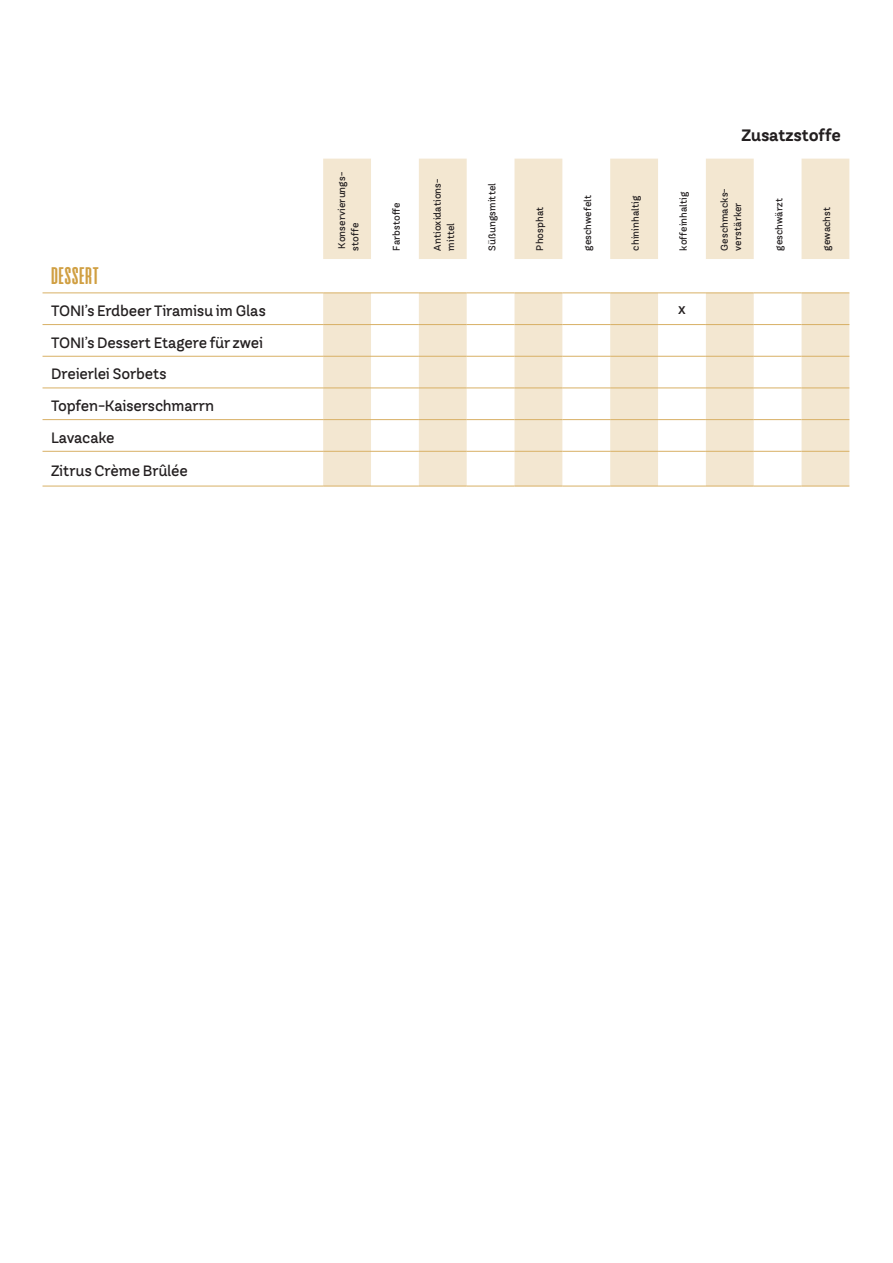
<style>
.page{position:relative;width:893px;height:1263px;background:#fff}
.page>*{position:absolute;margin:0;border:0;box-sizing:border-box;transform-origin:0 0}
.t1{font:700 24px "Cinematografica";letter-spacing:.02em;color:#d09f42}
.Copy{font:700 16.5px "TT Hazelnuts";letter-spacing:-.005em;color:#231f20}
.Copy-2{font:500 15px "TT Hazelnuts";letter-spacing:-.01em;color:#231f20}
.X{font:500 15px "TT Hazelnuts";color:#231f20}
.Copy-3{font:500 9.75px/13.5px "TT Hazelnuts";color:#231f20}
</style>
<div class="page">
<svg style="left:323px;top:159px;width:526px;height:327px"></svg>
<hr style="left:43px;top:293px;width:280px;height:1px;background:#d8b065">
<hr style="left:323px;top:293px;width:48px;height:1px;background:#d8b065">
<hr style="left:371px;top:293px;width:48px;height:1px;background:#d8b065">
<hr style="left:419px;top:293px;width:48px;height:1px;background:#d8b065">
<hr style="left:467px;top:293px;width:47px;height:1px;background:#d8b065">
<hr style="left:514px;top:293px;width:48px;height:1px;background:#d8b065">
<hr style="left:562px;top:293px;width:48px;height:1px;background:#d8b065">
<hr style="left:610px;top:293px;width:48px;height:1px;background:#d8b065">
<hr style="left:658px;top:293px;width:48px;height:1px;background:#d8b065">
<hr style="left:706px;top:293px;width:48px;height:1px;background:#d8b065">
<hr style="left:754px;top:293px;width:47px;height:1px;background:#d8b065">
<hr style="left:801px;top:293px;width:48px;height:1px;background:#d8b065">
<hr style="left:43px;top:324px;width:280px;height:1px;background:#d8b065">
<hr style="left:323px;top:324px;width:48px;height:1px;background:#d8b065">
<hr style="left:371px;top:324px;width:48px;height:1px;background:#d8b065">
<hr style="left:419px;top:324px;width:48px;height:1px;background:#d8b065">
<hr style="left:467px;top:324px;width:47px;height:1px;background:#d8b065">
<hr style="left:514px;top:324px;width:48px;height:1px;background:#d8b065">
<hr style="left:562px;top:324px;width:48px;height:1px;background:#d8b065">
<hr style="left:610px;top:324px;width:48px;height:1px;background:#d8b065">
<hr style="left:658px;top:324px;width:48px;height:1px;background:#d8b065">
<hr style="left:706px;top:324px;width:48px;height:1px;background:#d8b065">
<hr style="left:754px;top:324px;width:47px;height:1px;background:#d8b065">
<hr style="left:801px;top:324px;width:48px;height:1px;background:#d8b065">
<hr style="left:43px;top:356px;width:280px;height:1px;background:#d8b065">
<hr style="left:323px;top:356px;width:48px;height:1px;background:#d8b065">
<hr style="left:371px;top:356px;width:48px;height:1px;background:#d8b065">
<hr style="left:419px;top:356px;width:48px;height:1px;background:#d8b065">
<hr style="left:467px;top:356px;width:47px;height:1px;background:#d8b065">
<hr style="left:514px;top:356px;width:48px;height:1px;background:#d8b065">
<hr style="left:562px;top:356px;width:48px;height:1px;background:#d8b065">
<hr style="left:610px;top:356px;width:48px;height:1px;background:#d8b065">
<hr style="left:658px;top:356px;width:48px;height:1px;background:#d8b065">
<hr style="left:706px;top:356px;width:48px;height:1px;background:#d8b065">
<hr style="left:754px;top:356px;width:47px;height:1px;background:#d8b065">
<hr style="left:801px;top:356px;width:48px;height:1px;background:#d8b065">
<hr style="left:43px;top:388px;width:280px;height:1px;background:#d8b065">
<hr style="left:323px;top:388px;width:48px;height:1px;background:#d8b065">
<hr style="left:371px;top:388px;width:48px;height:1px;background:#d8b065">
<hr style="left:419px;top:388px;width:48px;height:1px;background:#d8b065">
<hr style="left:467px;top:388px;width:47px;height:1px;background:#d8b065">
<hr style="left:514px;top:388px;width:48px;height:1px;background:#d8b065">
<hr style="left:562px;top:388px;width:48px;height:1px;background:#d8b065">
<hr style="left:610px;top:388px;width:48px;height:1px;background:#d8b065">
<hr style="left:658px;top:388px;width:48px;height:1px;background:#d8b065">
<hr style="left:706px;top:388px;width:48px;height:1px;background:#d8b065">
<hr style="left:754px;top:388px;width:47px;height:1px;background:#d8b065">
<hr style="left:801px;top:388px;width:48px;height:1px;background:#d8b065">
<hr style="left:43px;top:419px;width:280px;height:1px;background:#d8b065">
<hr style="left:323px;top:419px;width:48px;height:1px;background:#d8b065">
<hr style="left:371px;top:419px;width:48px;height:1px;background:#d8b065">
<hr style="left:419px;top:419px;width:48px;height:1px;background:#d8b065">
<hr style="left:467px;top:419px;width:47px;height:1px;background:#d8b065">
<hr style="left:514px;top:419px;width:48px;height:1px;background:#d8b065">
<hr style="left:562px;top:419px;width:48px;height:1px;background:#d8b065">
<hr style="left:610px;top:419px;width:48px;height:1px;background:#d8b065">
<hr style="left:658px;top:419px;width:48px;height:1px;background:#d8b065">
<hr style="left:706px;top:419px;width:48px;height:1px;background:#d8b065">
<hr style="left:754px;top:419px;width:47px;height:1px;background:#d8b065">
<hr style="left:801px;top:419px;width:48px;height:1px;background:#d8b065">
<hr style="left:43px;top:451px;width:280px;height:1px;background:#d8b065">
<hr style="left:323px;top:451px;width:48px;height:1px;background:#d8b065">
<hr style="left:371px;top:451px;width:48px;height:1px;background:#d8b065">
<hr style="left:419px;top:451px;width:48px;height:1px;background:#d8b065">
<hr style="left:467px;top:451px;width:47px;height:1px;background:#d8b065">
<hr style="left:514px;top:451px;width:48px;height:1px;background:#d8b065">
<hr style="left:562px;top:451px;width:48px;height:1px;background:#d8b065">
<hr style="left:610px;top:451px;width:48px;height:1px;background:#d8b065">
<hr style="left:658px;top:451px;width:48px;height:1px;background:#d8b065">
<hr style="left:706px;top:451px;width:48px;height:1px;background:#d8b065">
<hr style="left:754px;top:451px;width:47px;height:1px;background:#d8b065">
<hr style="left:801px;top:451px;width:48px;height:1px;background:#d8b065">
<hr style="left:43px;top:486px;width:280px;height:1px;background:#d8b065">
<hr style="left:323px;top:486px;width:48px;height:1px;background:#d8b065">
<hr style="left:371px;top:486px;width:48px;height:1px;background:#d8b065">
<hr style="left:419px;top:486px;width:48px;height:1px;background:#d8b065">
<hr style="left:467px;top:486px;width:47px;height:1px;background:#d8b065">
<hr style="left:514px;top:486px;width:48px;height:1px;background:#d8b065">
<hr style="left:562px;top:486px;width:48px;height:1px;background:#d8b065">
<hr style="left:610px;top:486px;width:48px;height:1px;background:#d8b065">
<hr style="left:658px;top:486px;width:48px;height:1px;background:#d8b065">
<hr style="left:706px;top:486px;width:48px;height:1px;background:#d8b065">
<hr style="left:754px;top:486px;width:47px;height:1px;background:#d8b065">
<hr style="left:801px;top:486px;width:48px;height:1px;background:#d8b065">
<p class="Copy-3" style="left:335px;top:250px;width:80px;rotate:-90deg">Konservierungs&shy;stoffe</p>
<p class="Copy-3" style="left:389px;top:250px;width:50px;rotate:-90deg">Farbstoffe</p>
<p class="Copy-3" style="left:430px;top:250px;width:73px;rotate:-90deg">Antioxidations&shy;mittel</p>
<p class="Copy-3" style="left:485px;top:250px;width:69px;rotate:-90deg">Süßungsmittel</p>
<p class="Copy" style="left:741px;top:124px;width:101px">Zusatzstoffe</p>
<p class="Copy-3" style="left:533px;top:250px;width:45px;rotate:-90deg">Phosphat</p>
<p class="Copy-3" style="left:581px;top:250px;width:57px;rotate:-90deg">geschwefelt</p>
<p class="Copy-3" style="left:629px;top:250px;width:56px;rotate:-90deg">chininhaltig</p>
<p class="Copy-3" style="left:676px;top:250px;width:60px;rotate:-90deg">koffeinhaltig</p>
<p class="Copy-3" style="left:717px;top:250px;width:64px;rotate:-90deg">Geschmacks&shy;verstärker</p>
<p class="Copy-3" style="left:772px;top:250px;width:54px;rotate:-90deg">geschwärzt</p>
<p class="Copy-3" style="left:820px;top:250px;width:45px;rotate:-90deg">gewachst</p>
<p class="t1" style="left:51px;top:263px;width:49px">DESSERT</p>
<p class="Copy-2" style="left:51px;top:301px;width:216px">TONI’s Erdbeer Tiramisu im Glas</p>
<p class="X" style="left:678px;top:299px;width:9px">x</p>
<p class="Copy-2" style="left:51px;top:333px;width:214px">TONI’s Dessert Etagere für zwei</p>
<p class="Copy-2" style="left:51px;top:364px;width:117px">Dreierlei Sorbets</p>
<p class="Copy-2" style="left:51px;top:396px;width:165px">Topfen-Kaiserschmarrn</p>
<p class="Copy-2" style="left:51px;top:428px;width:65px">Lavacake</p>
<p class="Copy-2" style="left:51px;top:461px;width:138px">Zitrus Crème Brûlée</p>
</div>
